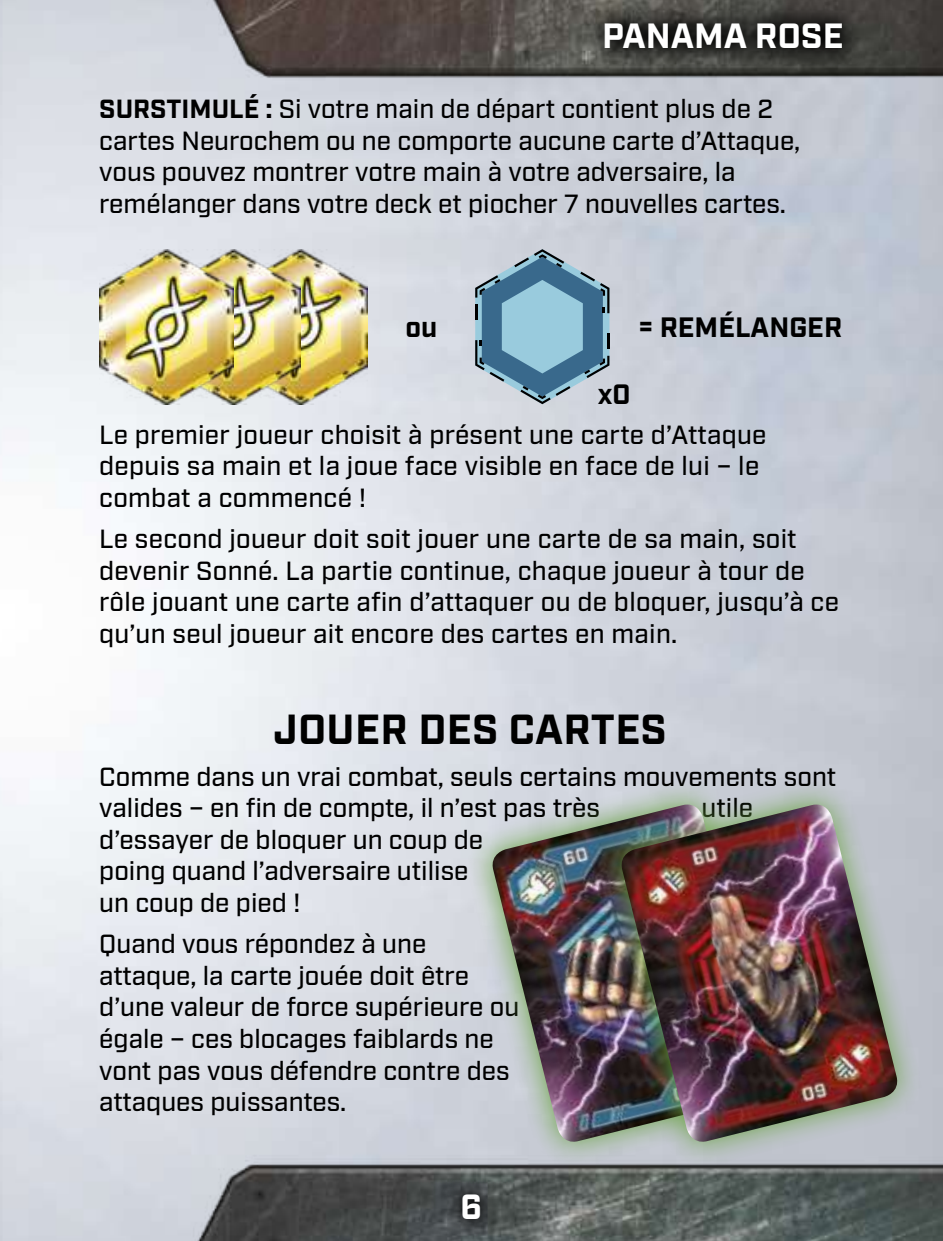
<style>
.page{position:relative;width:943px;height:1241px;background:#fff}
.page>*{position:absolute;margin:0;border:0;box-sizing:border-box;transform-origin:0 0}
.t1{font:700 42px "Industry";letter-spacing:.01em;color:#000}
.t2{font:700 35px "Industry";color:#fff}
.t3{font:700 28px "Industry";color:#000}
.t4{font:500 26.25px/31.5px "Industry";color:#000}
.s1{font-weight:700}
</style>
<div class="page">
<img style="left:0;top:0;width:943px;height:1240px">
<svg style="left:456px;top:767px;width:129px;height:411px;background:#c7ccd2"></svg>
<img style="left:489px;top:804px;width:96px;height:340px">
<img style="left:585px;top:767px;width:349px;height:411px">
<img style="left:618px;top:804px;width:282px;height:340px">
<svg style="left:475px;top:249px;width:134px;height:155px;background:#80a4b9"></svg>
<img style="left:99px;top:249px;width:269px;height:155px">
<img style="left:166px;top:249px;width:134px;height:155px">
<svg style="left:441px;top:1171px;width:61px;height:68px;background:#464a4b"></svg>
<svg style="left:584px;top:1px;width:279px;height:68px;background:#363633"></svg>
<h2 class="t2" style="left:602px;top:16px;width:243px">PANAMA ROSE</h2>
<p class="t4" style="left:99px;top:95px;width:702px"><span class="s1">SURSTIMULÉ :</span> Si votre main de départ contient plus de 2 cartes Neurochem ou ne comporte aucune carte d’Attaque, vous pouvez montrer votre main à votre adversaire, la remélanger dans votre deck et piocher 7 nouvelles cartes.</p>
<p class="t3" style="left:405px;top:311px;width:33px">ou</p>
<p class="t3" style="left:638px;top:311px;width:205px">= REMÉLANGER</p>
<p class="t3" style="left:598px;top:378px;width:34px">x0</p>
<p class="t4" style="left:99px;top:420px;width:668px">Le premier joueur choisit à présent une carte d’Attaque depuis sa main et la joue face visible en face de lui – le combat a commencé !</p>
<p class="t4" style="left:99px;top:524px;width:741px">Le second joueur doit soit jouer une carte de sa main, soit devenir Sonné. La partie continue, chaque joueur à tour de rôle jouant une carte afin d’attaquer ou de bloquer, jusqu’à ce qu’un seul joueur ait encore des cartes en main.</p>
<h1 class="t1" style="left:274px;top:706px;width:394px">JOUER DES CARTES</h1>
<p class="t4" style="left:99px;top:762px;width:738px">Comme dans un vrai combat, seuls certains mouvements sont valides – en fin de compte, il n’est pas très</p>
<p class="t4" style="left:701px;top:793px;width:53px">utile</p>
<p class="t4" style="left:99px;top:825px;width:385px">d’essayer de bloquer un coup de poing quand l’adversaire utilise un coup de pied !</p>
<p class="t4" style="left:99px;top:929px;width:421px">Quand vous répondez à une attaque, la carte jouée doit être d’une valeur de force supérieure ou égale – ces blocages faiblards ne vont pas vous défendre contre des attaques puissantes.</p>
<h2 class="t2" style="left:460px;top:1186px;width:23px">6</h2>
</div>
